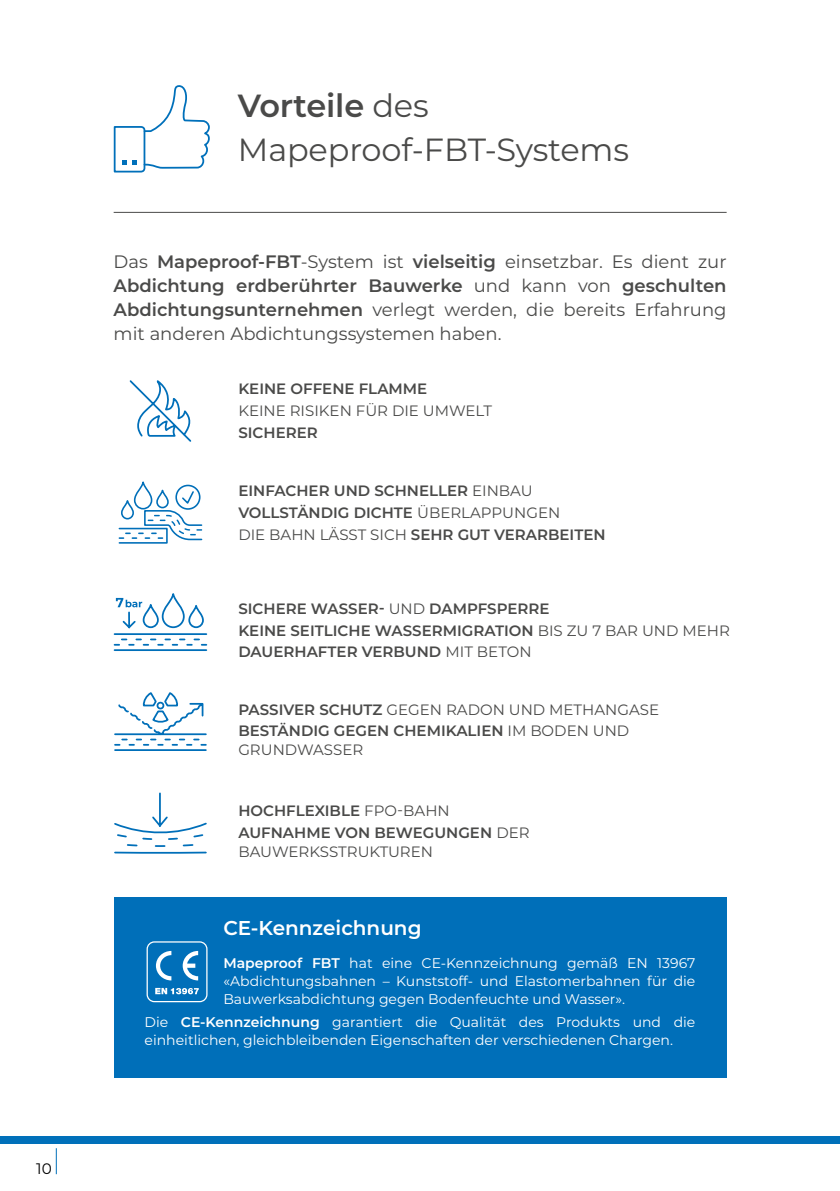
<style>
.page{position:relative;width:840px;height:1191px;background:#fff}
.page>*{position:absolute;margin:0;border:0;box-sizing:border-box;transform-origin:0 0}
.t1{font:32px/43.8px "Montserrat";letter-spacing:-.005em;color:#4a4a49}
.t2{font:600 20px "Montserrat";color:#fff}
.t3{font:18px/24px "Montserrat";color:#4a4a49;text-align:justify}
.t4{font:15.2px "Montserrat";color:#000}
.t5{font:600 15px/21.8px "Montserrat";color:#4a4a49}
.t6{font:15px "Montserrat";color:#4a4a49}
.t7{font:14px/18px "Montserrat";color:#fff;text-align:justify}
.s1{font-weight:600}
.s2{font-weight:400}
</style>
<div class="page">
<div style="left:0;top:1135px;width:839px;height:8px;background:#0070ba"></div>
<svg style="left:56px;top:1148px;width:1px;height:26px"></svg>
<hr style="left:114px;top:212px;width:612px;height:1px;background:#4a4a49">
<svg style="left:113px;top:85px;width:97px;height:88px"></svg>
<div style="left:113px;top:897px;width:613px;height:180px;background:#006fb9"></div>
<div style="left:146px;top:941px;width:61px;height:61px;border:1px solid #fff;border-radius:7px"></div>
<svg style="left:156px;top:951px;width:15px;height:29px"></svg>
<svg style="left:182px;top:951px;width:16px;height:29px"></svg>
<svg style="left:155px;top:988px;width:44px;height:6px"></svg>
<svg style="left:129px;top:380px;width:63px;height:62px"></svg>
<svg style="left:114px;top:692px;width:93px;height:59px"></svg>
<svg style="left:114px;top:792px;width:93px;height:62px"></svg>
<hr style="left:114px;top:633px;width:92px;height:2px;background:#006fb9">
<hr style="left:114px;top:649px;width:92px;height:2px;background:#006fb9">
<svg style="left:114px;top:638px;width:92px;height:7px"></svg>
<svg style="left:116px;top:593px;width:88px;height:36px"></svg>
<svg style="left:118px;top:481px;width:85px;height:63px"></svg>
<p class="t4" style="left:36px;top:1158px;width:17px">10</p>
<h1 class="t1" style="left:238px;top:82px;width:392px"><span class="s1">Vorteile</span> des<br>Mapeproof-FBT-Systems</h1>
<p class="t3" style="left:114px;top:249px;width:614px">Das <span class="s1">Mapeproof-FBT</span>-System ist <span class="s1">vielseitig</span> einsetzbar. Es dient zur <span class="s1">Abdichtung erdberührter Bauwerke</span> und kann von <span class="s1">geschulten Abdichtungsunternehmen</span> verlegt werden, die bereits Erfahrung mit anderen Abdichtungssystemen haben.</p>
<p class="t5" style="left:238px;top:377px;width:190px">KEINE OFFENE FLAMME</p>
<p class="t6" style="left:238px;top:401px;width:255px">KEINE RISIKEN FÜR DIE UMWELT</p>
<p class="t5" style="left:238px;top:421px;width:81px">SICHERER</p>
<p class="t5" style="left:238px;top:479px;width:368px">EINFACHER UND SCHNELLER <span class="s2">EINBAU<br></span>VOLLSTÄNDIG DICHTE <span class="s2">ÜBERLAPPUNGEN<br>DIE BAHN LÄSST SICH</span> SEHR GUT VERARBEITEN</p>
<p class="t5" style="left:238px;top:597px;width:493px">SICHERE WASSER- <span class="s2">UND</span> DAMPFSPERRE<br>KEINE SEITLICHE WASSERMIGRATION <span class="s2">BIS ZU 7 BAR UND MEHR<br></span>DAUERHAFTER VERBUND <span class="s2">MIT BETON</span></p>
<p class="t5" style="left:238px;top:697px;width:422px">PASSIVER SCHUTZ <span class="s2">GEGEN RADON UND METHANGASE<br></span>BESTÄNDIG GEGEN CHEMIKALIEN <span class="s2">IM BODEN UND</span></p>
<p class="t6" style="left:238px;top:739px;width:126px">GRUNDWASSER</p>
<p class="t5" style="left:238px;top:799px;width:292px">HOCHFLEXIBLE <span class="s2">FPO-BAHN<br></span>AUFNAHME VON BEWEGUNGEN <span class="s2">DER</span></p>
<p class="t6" style="left:238px;top:841px;width:196px">BAUWERKSSTRUKTUREN</p>
<h2 class="t2" style="left:223px;top:914px;width:200px">CE-Kennzeichnung</h2>
<p class="t7" style="left:223px;top:953px;width:473px"><span class="s1">Mapeproof FBT</span> hat eine CE-Kennzeichnung gemäß EN 13967 «Abdichtungsbahnen – Kunststoff- und Elastomerbahnen für die Bauwerksabdichtung gegen Bodenfeuchte und Wasser».</p>
<p class="t7" style="left:144px;top:1012px;width:552px">Die <span class="s1">CE-Kennzeichnung</span> garantiert die Qualität des Produkts und die einheitlichen, gleichbleibenden Eigenschaften der verschiedenen Chargen.</p>
</div>
